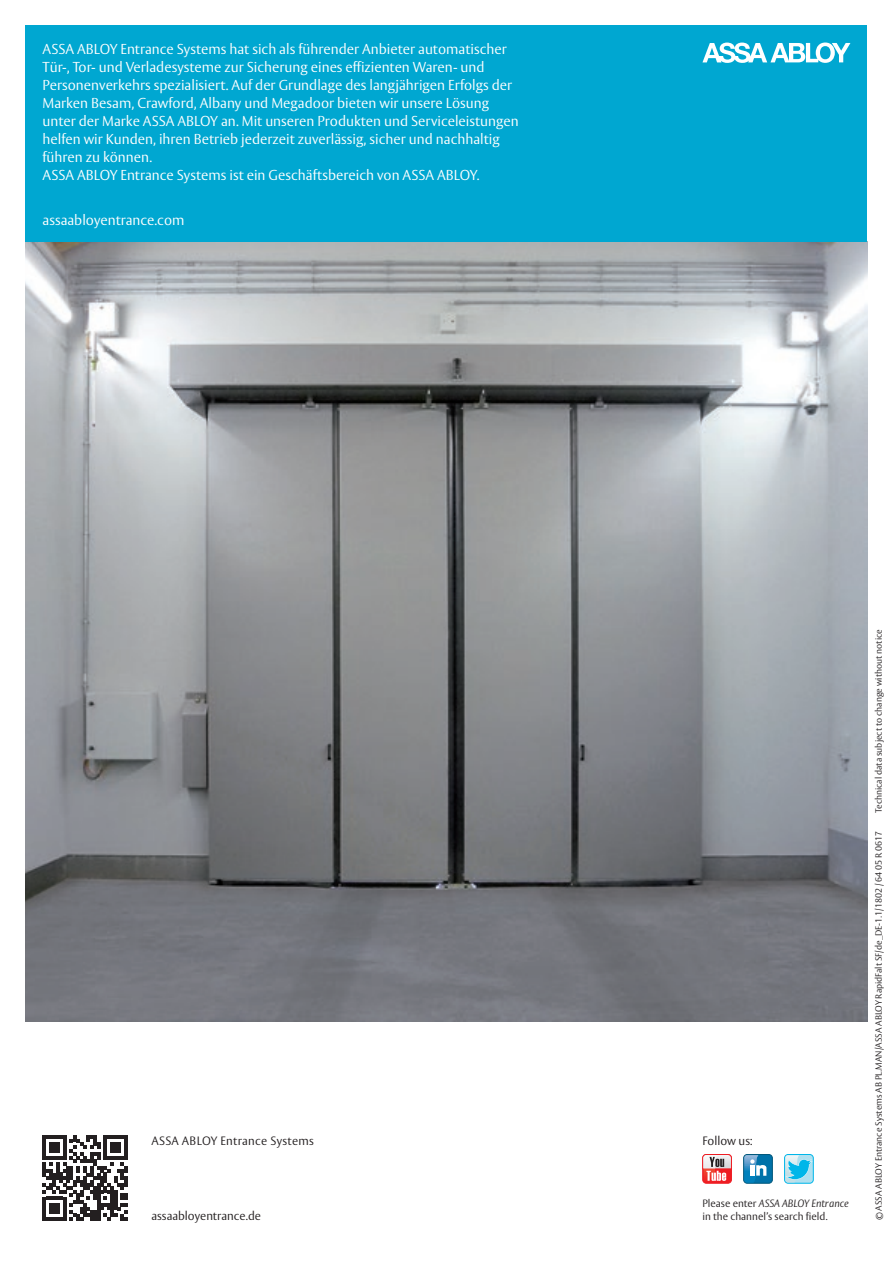
<style>
.page{position:relative;width:893px;height:1263px;background:#fff}
.page>*{position:absolute;margin:0;border:0;box-sizing:border-box;transform-origin:0 0}
.t1{font:300 14.25px/18px "ASSA Vesta";color:#fff}
.t2{font:300 12px "ASSA Vesta";color:#231f20}
.t3{font:300 12px "ASSA Vesta";letter-spacing:.025em;color:#231f20}
.t4{font:300 10.5px/13.5px "ASSA Vesta";color:#231f20}
.t5{font:300 9px "ASSA Vesta";color:#231f20}
.s1{font-style:italic}
</style>
<div class="page">
<img style="left:26px;top:242px;width:841px;height:779px">
<div style="left:26px;top:26px;width:841px;height:216px;background:#00a7d1"></div>
<svg style="left:702px;top:43px;width:148px;height:20px"></svg>
<div style="left:702px;top:1154px;width:30px;height:29px;border:1px solid #ee1d23;border-radius:4px"></div>
<svg style="left:702px;top:1154px;width:30px;height:28px"></svg>
<div style="left:744px;top:1154px;width:28px;height:29px;background:#0072a9;border-radius:4px"></div>
<div style="left:743px;top:1154px;width:30px;height:29px;border:1px solid #01577b;border-radius:4px"></div>
<svg style="left:744px;top:1155px;width:22px;height:27px"></svg>
<div style="left:784px;top:1154px;width:29px;height:29px;border:1px solid #00b6e9;border-radius:4px"></div>
<svg style="left:785px;top:1155px;width:28px;height:27px"></svg>
<svg style="left:43px;top:1135px;width:85px;height:85px"></svg>
<p class="t1" style="left:43px;top:41px;width:478px">ASSA ABLOY Entrance Systems hat sich als führender Anbieter automatischer Tür-, Tor- und Verladesysteme zur Sicherung eines effizienten Waren- und Personenverkehrs spezialisiert. Auf der Grundlage des langjährigen Erfolgs der Marken Besam, Crawford, Albany und Megadoor bieten wir unsere Lösung unter der Marke ASSA ABLOY an. Mit unseren Produkten und Serviceleistungen helfen wir Kunden, ihren Betrieb jederzeit zuverlässig, sicher und nachhaltig führen zu können.<br>ASSA ABLOY Entrance Systems ist ein Geschäftsbereich von ASSA ABLOY.</p>
<p class="t1" style="left:43px;top:211px;width:143px">assaabloyentrance.com</p>
<p class="t3" style="left:151px;top:1133px;width:164px">ASSA ABLOY Entrance Systems</p>
<p class="t2" style="left:151px;top:1209px;width:111px">assaabloyentrance.de</p>
<p class="t2" style="left:702px;top:1133px;width:52px">Follow us:</p>
<p class="t4" style="left:702px;top:1197px;width:148px">Please enter <span class="s1">ASSA ABLOY Entrance </span>in the channel’s search field.</p>
<p class="t5" style="left:873px;top:813px;width:185px;rotate:-90deg">Technical data subject to change without notice</p>
<p class="t5" style="left:873px;top:1220px;width:391px;rotate:-90deg">© ASSA ABLOY Entrance Systems AB PL.MAN/ASSA ABLOY RapidFalt SF/de_DE-1.1/1802 / 64 05 R 0617</p>
</div>
